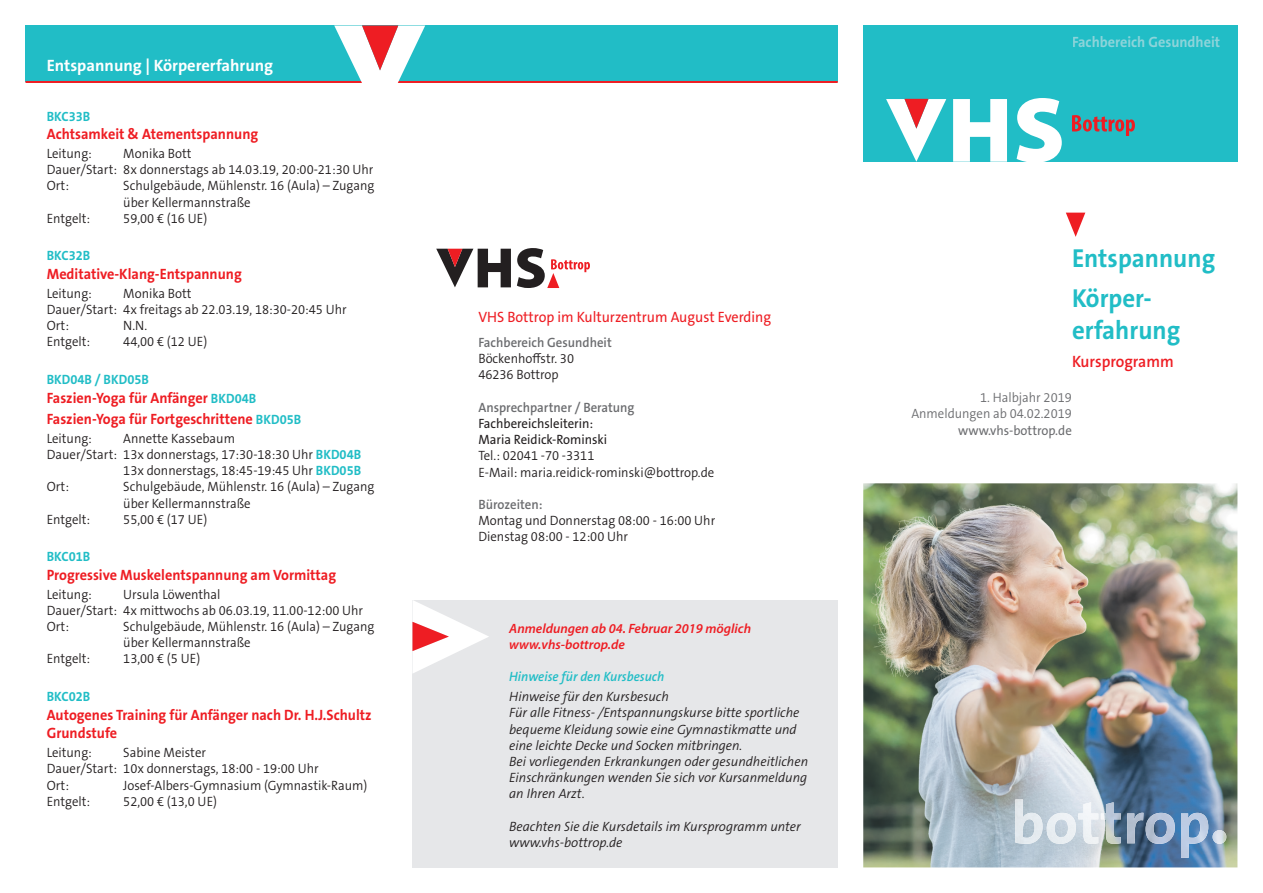
<style>
.page{position:relative;width:1263px;height:893px;background:#fff}
.page>*{position:absolute;margin:0;border:0;box-sizing:border-box;transform-origin:0 0}
.t1{font:700 26.1px/39.9px "The Sans B Plus W7";color:#21bdc6;scale:.95 1}
.t2{font:700 16.5px "The Sans B Plus W7";color:#fff}
.t3{font:600 16.5px "The Sans B Plus W6";color:#ee1d23;scale:.95 1}
.t4{font:700 15px/21.3px "The Sans B Plus W7";color:#ee1d23;scale:.95 1}
.t5{font:15px "The Sans B Plus W5 Plain";color:#ee1d23;scale:.95 1}
.t6{font:700 15px "The Sans B Plus W7";color:#8dd4da;scale:.95 1}
.t7{font:300 13.5px/16.2px "The Sans B Plus W4";color:#231f20;scale:.95 1}
.t8{font:italic 300 13.5px/16.2px "The Sans B Plus W4";color:#231f20}
.t9{font:600 13.5px "The Sans B Plus W6";color:#6c6d70;scale:.95 1}
.t10{font:italic 600 13.5px/16.2px "Myriad Pro";color:#ee1d23}
.t11{font:13.5px/16.2px "The Sans B Plus W5 Plain";color:#231f20;scale:.95 1}
.t12{font:700 13.5px "The Sans B Plus W7";color:#21bdc6;scale:.95 1}
.t13{font:300 13.5px/16.2px "The Sans B Plus W4";color:#6c6d70;text-align:right;scale:.95 1}
.t14{font:italic 600 13.5px "The Sans B Plus W6";color:#21bdc6;scale:.95 1}
.t15{font:13.5px "The Sans B Plus W5 Plain";color:#6c6d70;scale:.95 1}
.s1{font-size:13.5px;color:#21bdc6}
.s2{font-family:"The Sans B Plus W7";font-weight:700;color:#21bdc6}
</style>
<div class="page">
<img style="left:863px;top:483px;width:374px;height:384px">
<div style="left:26px;top:26px;width:812px;height:56px;background:#21bdc6"></div>
<hr style="left:26px;top:81px;width:812px;height:2px;background:#ee1d23">
<svg style="left:334px;top:26px;width:91px;height:57px"></svg>
<img style="left:1015px;top:799px;width:27px;height:45px">
<img style="left:1047px;top:813px;width:29px;height:31px">
<img style="left:1078px;top:802px;width:20px;height:42px">
<img style="left:1101px;top:802px;width:20px;height:42px">
<img style="left:1127px;top:813px;width:16px;height:30px">
<img style="left:1145px;top:813px;width:30px;height:31px">
<img style="left:1181px;top:813px;width:27px;height:45px">
<img style="left:1212px;top:830px;width:14px;height:14px;border-radius:7px">
<div style="left:863px;top:26px;width:374px;height:136px;background:#21bdc6"></div>
<svg style="left:1072px;top:115px;width:63px;height:21px"></svg>
<svg style="left:886px;top:98px;width:176px;height:64px"></svg>
<svg style="left:1066px;top:213px;width:19px;height:24px"></svg>
<div style="left:412px;top:600px;width:426px;height:267px;background:#e6e7e9"></div>
<svg style="left:412px;top:600px;width:77px;height:73px"></svg>
<svg style="left:436px;top:248px;width:154px;height:40px"></svg>
<p class="t2" style="left:47px;top:55px;width:228px">Entspannung | Körpererfahrung</p>
<p class="t12" style="left:47px;top:107px;width:47px">BKC33B</p>
<p class="t4" style="left:47px;top:124px;width:224px">Achtsamkeit &amp; Atementspannung</p>
<p class="t7" style="left:47px;top:145px;width:49px">Leitung:</p>
<p class="t7" style="left:47px;top:145px;width:345px;text-indent:77px">Monika Bott<br>Dauer/Start: 8x donnerstags ab 14.03.19, 20:00-21:30 Uhr<br>Ort:</p>
<p class="t7" style="left:123px;top:178px;width:266px">Schulgebäude, Mühlenstr. 16 (Aula) – Zugang über Kellermannstraße</p>
<p class="t7" style="left:47px;top:210px;width:47px">Entgelt:</p>
<p class="t7" style="left:123px;top:210px;width:90px">59,00 € (16 UE)</p>
<p class="t12" style="left:47px;top:247px;width:47px">BKC32B</p>
<p class="t4" style="left:47px;top:263px;width:207px">Meditative-Klang-Entspannung</p>
<p class="t7" style="left:47px;top:285px;width:49px">Leitung:</p>
<p class="t7" style="left:47px;top:285px;width:317px;text-indent:77px">Monika Bott<br>Dauer/Start: 4x freitags ab 22.03.19, 18:30-20:45 Uhr<br>Ort:</p>
<p class="t7" style="left:123px;top:318px;width:27px">N.N.</p>
<p class="t7" style="left:47px;top:334px;width:47px">Entgelt:</p>
<p class="t7" style="left:123px;top:334px;width:90px">44,00 € (12 UE)</p>
<p class="t12" style="left:47px;top:371px;width:109px">BKD04B / BKD05B</p>
<p class="t4" style="left:47px;top:387px;width:269px">Faszien-Yoga für Anfänger <span class="s1">BKD04B<br></span>Faszien-Yoga für Fortgeschrittene <span class="s1">BKD05B</span></p>
<p class="t7" style="left:47px;top:430px;width:49px">Leitung:</p>
<p class="t7" style="left:123px;top:430px;width:119px">Annette Kassebaum</p>
<p class="t7" style="left:47px;top:446px;width:332px">Dauer/Start: 13x donnerstags, 17:30-18:30 Uhr <span class="s2">BKD04B</span></p>
<p class="t7" style="left:123px;top:462px;width:252px">13x donnerstags, 18:45-19:45 Uhr <span class="s2">BKD05B</span></p>
<p class="t7" style="left:47px;top:479px;width:25px">Ort:</p>
<p class="t7" style="left:123px;top:479px;width:266px">Schulgebäude, Mühlenstr. 16 (Aula) – Zugang über Kellermannstraße</p>
<p class="t7" style="left:47px;top:511px;width:47px">Entgelt:</p>
<p class="t7" style="left:123px;top:511px;width:90px">55,00 € (17 UE)</p>
<p class="t12" style="left:47px;top:548px;width:47px">BKC01B</p>
<p class="t4" style="left:47px;top:564px;width:306px">Progressive Muskelentspannung am Vormittag</p>
<p class="t7" style="left:47px;top:586px;width:49px">Leitung:</p>
<p class="t7" style="left:47px;top:586px;width:335px;text-indent:77px">Ursula Löwenthal<br>Dauer/Start: 4x mittwochs ab 06.03.19, 11.00-12:00 Uhr<br>Ort:</p>
<p class="t7" style="left:123px;top:618px;width:266px">Schulgebäude, Mühlenstr. 16 (Aula) – Zugang über Kellermannstraße</p>
<p class="t7" style="left:47px;top:651px;width:47px">Entgelt:</p>
<p class="t7" style="left:123px;top:651px;width:82px">13,00 € (5 UE)</p>
<p class="t12" style="left:47px;top:688px;width:47px">BKC02B</p>
<p class="t4" style="left:47px;top:705px;width:343px;line-height:18.8px">Autogenes Training für Anfänger nach Dr. H.J.Schultz<br>Grundstufe</p>
<p class="t7" style="left:47px;top:745px;width:49px">Leitung:</p>
<p class="t7" style="left:47px;top:745px;width:288px;text-indent:77px">Sabine Meister<br>Dauer/Start: 10x donnerstags, 18:00 - 19:00 Uhr<br>Ort:</p>
<p class="t7" style="left:123px;top:777px;width:258px">Josef-Albers-Gymnasium (Gymnastik-Raum)</p>
<p class="t7" style="left:47px;top:793px;width:47px">Entgelt:</p>
<p class="t7" style="left:123px;top:793px;width:100px">52,00 € (13,0 UE)</p>
<p class="t5" style="left:478px;top:308px;width:310px">VHS Bottrop im Kulturzentrum August Everding</p>
<p class="t9" style="left:478px;top:334px;width:142px">Fachbereich Gesundheit</p>
<p class="t7" style="left:478px;top:351px;width:102px">Böckenhoffstr. 30<br>46236 Bottrop</p>
<p class="t9" style="left:478px;top:399px;width:166px">Ansprechpartner / Beratung</p>
<p class="t11" style="left:478px;top:415px;width:137px">Fachbereichsleiterin:<br>Maria Reidick-Rominski</p>
<p class="t7" style="left:478px;top:448px;width:250px">Tel.: 02041 -70 -3311<br>E-Mail: maria.reidick-rominski@bottrop.de</p>
<p class="t9" style="left:478px;top:496px;width:69px">Bürozeiten:</p>
<p class="t7" style="left:478px;top:513px;width:251px">Montag und Donnerstag 08:00 - 16:00 Uhr<br>Dienstag 08:00 - 12:00 Uhr</p>
<p class="t10" style="left:509px;top:620px;width:243px">Anmeldungen ab 04. Februar 2019 möglich www.vhs-bottrop.de</p>
<p class="t14" style="left:509px;top:668px;width:165px">Hinweise für den Kursbesuch</p>
<p class="t8" style="left:509px;top:689px;width:300px">Hinweise für den Kursbesuch<br>Für alle Fitness- /Entspannungskurse bitte sportliche bequeme Kleidung sowie eine Gymnastikmatte und eine leichte Decke und Socken mitbringen.<br>Bei vorliegenden Erkrankungen oder gesundheitlichen Einschränkungen wenden Sie sich vor Kursanmeldung an Ihren Arzt.</p>
<p class="t8" style="left:509px;top:818px;width:293px">Beachten Sie die Kursdetails im Kursprogramm unter www.vhs-bottrop.de</p>
<p class="t6" style="left:1072px;top:33px;width:157px">Fachbereich Gesundheit</p>
<h1 class="t1" style="left:1072px;top:239px;width:152px">Entspannung<br>Körper-</h1>
<h1 class="t1" style="left:1072px;top:310px;width:115px">erfahrung</h1>
<p class="t3" style="left:1072px;top:351px;width:109px">Kursprogramm</p>
<p class="t13" style="left:911px;top:390px;width:170px">1. Halbjahr 2019<br>Anmeldungen ab 04.02.2019</p>
<p class="t15" style="left:958px;top:421px;width:121px">www.vhs-bottrop.de</p>
</div>
